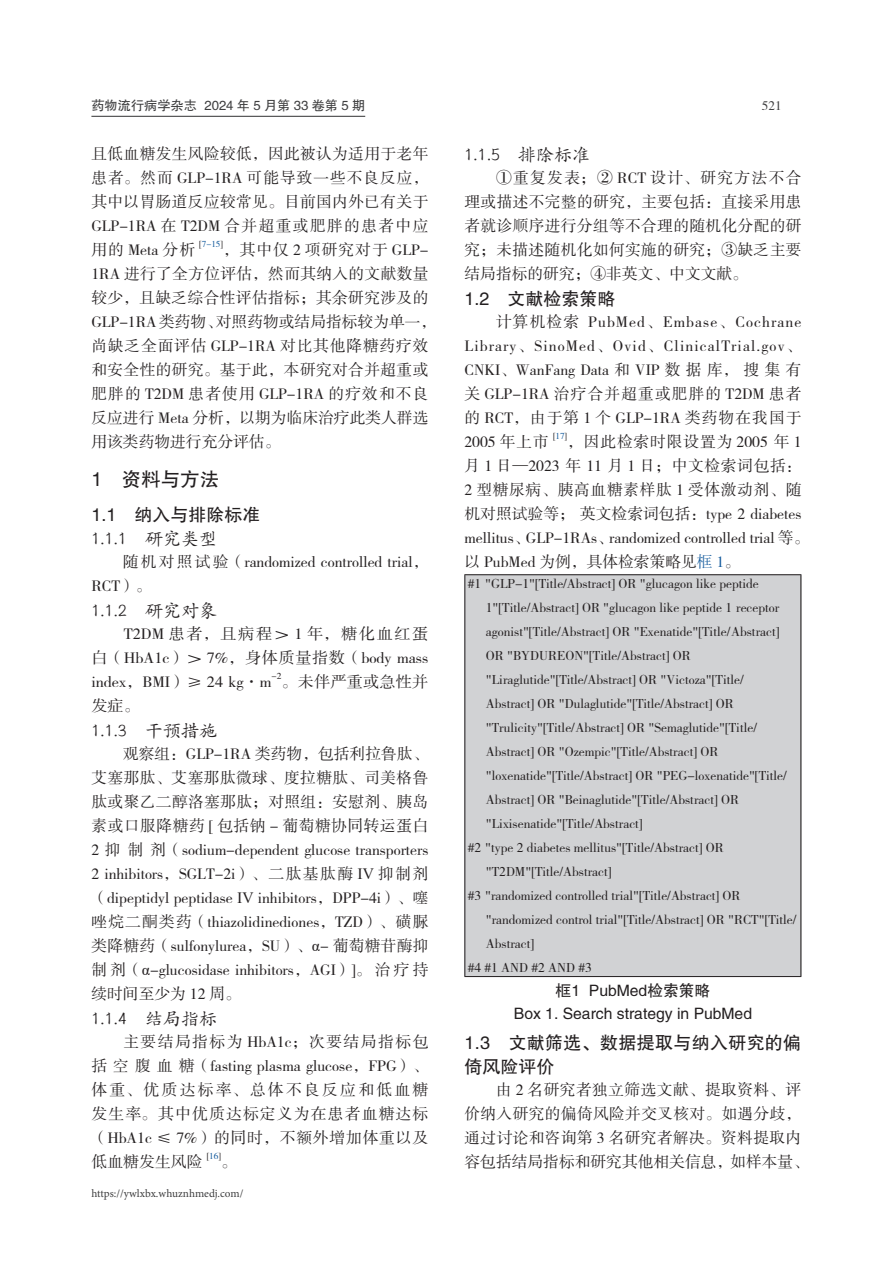
<style>
.page{position:relative;width:893px;height:1263px;background:#fff}
.page>*{position:absolute;margin:0;border:0;box-sizing:border-box;transform-origin:0 0}
._12_正文一级标题{font:19.5px "FZHTK GBK1 0";color:#231f20}
._13_1_三级标题{font:18px "FZKTK GBK1 0";color:#231f20}
._13_正文二级标题{font:18px/24px "FZHTK GBK1 0";color:#231f20}
._11_正文{font:15.75px/24px "FZSSK GBK1 0";letter-spacing:.01em;color:#231f20;text-align:justify}
._15_图表名{font:15.75px "FZHTK GBK1 0";color:#231f20}
._15_1_图表内容{font:13.5px/24px "FZSSK GBK1 0";color:#231f20}
.t1{font:13.2px "FZHTK GBK1 0";color:#3e3e3f}
.t2{font:13.2px "FZSSK GBK1 0";color:#3e3e3f}
.t3{font:11.25px "Minion Pro";color:#3e3e3f}
._11_正文-2{font:9.15px "FZSSK GBK1 0";color:#231f20}
._11_正文-3{font:9.15px "FZSSK GBK1 0";color:#175d9e}
.s1{color:#231f20}
.s2{font-family:"Times New Roman"}
.s3{color:#175d9e}
</style>
<div class="page">
<hr style="left:91px;top:116px;width:274px;height:1px;background:#3e3e3f">
<div style="left:464px;top:574px;width:337px;height:403px;background:#d1d2d4"></div>
<hr style="left:464px;top:574px;width:337px;height:1px;background:#231f20">
<hr style="left:464px;top:575px;width:1px;height:401px;background:#231f20">
<hr style="left:800px;top:575px;width:1px;height:401px;background:#231f20">
<hr style="left:464px;top:976px;width:337px;height:1px;background:#231f20">
<p class="t1" style="left:91px;top:98px;width:275px">药物流行病学杂志 2024 年 5 月第 33 卷第 5 期</p>
<p class="t2" style="left:762px;top:98px;width:21px">521</p>
<p class="_11_正文" style="left:91px;top:142px;width:339px">且低血糖发生风险较低，因此被认为适用于老年患者。然而 GLP-1RA 可能导致一些不良反应，其中以胃肠道反应较常见。目前国内外已有关于GLP-1RA 在 T2DM 合并超重或肥胖的患者中应用的 Meta 分析</p>
<p class="_11_正文-3" style="left:199px;top:239px;width:25px"><span class="s1">[</span>7-15<span class="s1">]</span></p>
<p class="_11_正文" style="left:91px;top:238px;width:346px;text-align:left;text-indent:132px">，其中仅 2 项研究对于 GLP-<br>1RA 进行了全方位评估，然而其纳入的文献数量较少，且缺乏综合性评估指标；其余研究涉及的<br>GLP-1RA 类药物、对照药物或结局指标较为单一，尚缺乏全面评估 GLP-1RA 对比其他降糖药疗效和安全性的研究。基于此，本研究对合并超重或肥胖的 T2DM 患者使用 GLP-1RA 的疗效和不良反应进行 Meta 分析，以期为临床治疗此类人群选用该类药物进行充分评估。</p>
<p class="_12_正文一级标题" style="left:91px;top:469px;width:129px">1 资料与方法</p>
<p class="_13_正文二级标题" style="left:91px;top:503px;width:170px">1.1 纳入与排除标准</p>
<p class="_13_1_三级标题" style="left:91px;top:529px;width:127px">1.1.1 研究类型</p>
<p class="_11_正文" style="left:91px;top:550px;width:339px;text-indent:32px">随机对照试验（randomized controlled trial，<br>RCT）。</p>
<p class="_13_1_三级标题" style="left:91px;top:601px;width:127px">1.1.2 研究对象</p>
<p class="_11_正文" style="left:91px;top:622px;width:339px;text-indent:32px">T2DM 患者，且病程＞ 1 年，糖化血红蛋白（HbA1c）＞ 7%，身体质量指数（body mass index，BMI）≥ 24 kg·m</p>
<p class="_11_正文-2" style="left:271px;top:671px;width:11px">-2</p>
<p class="_11_正文" style="left:281px;top:670px;width:149px">。未伴严重或急性并</p>
<p class="_11_正文" style="left:91px;top:694px;width:50px">发症。</p>
<p class="_13_1_三级标题" style="left:91px;top:721px;width:127px">1.1.3 干预措施</p>
<p class="_11_正文" style="left:91px;top:742px;width:339px;text-indent:32px">观察组：GLP-1RA 类药物，包括利拉鲁肽、艾塞那肽、艾塞那肽微球、度拉糖肽、司美格鲁肽或聚乙二醇洛塞那肽；对照组：安慰剂、胰岛素或口服降糖药 [ 包括钠 - 葡萄糖协同转运蛋白2 抑制剂（sodium-dependent glucose transporters 2 inhibitors，SGLT-2i）、二肽基肽酶 <span class="s2">Ⅳ</span> 抑制剂（dipeptidyl peptidase <span class="s2">Ⅳ</span> inhibitors，DPP-4i）、噻唑烷二酮类药（thiazolidinediones，TZD）、磺脲类降糖药（sulfonylurea，SU）、<span class="s2">α</span>- 葡萄糖苷酶抑制剂（<span class="s2">α</span>-glucosidase inhibitors，AGI）]。治疗持续时间至少为 12 周。</p>
<p class="_13_1_三级标题" style="left:91px;top:1009px;width:127px">1.1.4 结局指标</p>
<p class="_11_正文" style="left:91px;top:1030px;width:339px;text-indent:32px">主要结局指标为 HbA1c；次要结局指标包括空腹血糖（fasting plasma glucose，FPG）、体重、优质达标率、总体不良反应和低血糖发生率。其中优质达标定义为在患者血糖达标（HbA1c ≤ 7%）的同时，不额外增加体重以及低血糖发生风险</p>
<p class="_11_正文-2" style="left:207px;top:1151px;width:16px">[<span class="s3">16</span>]</p>
<p class="_11_正文" style="left:221px;top:1150px;width:17px">。</p>
<p class="t3" style="left:91px;top:1185px;width:154px">https://ywlxbx.whuznhmedj.com/</p>
<p class="_13_1_三级标题" style="left:464px;top:145px;width:127px">1.1.5 排除标准</p>
<p class="_11_正文" style="left:464px;top:166px;width:339px;text-indent:32px">①重复发表；② RCT 设计、研究方法不合理或描述不完整的研究，主要包括：直接采用患者就诊顺序进行分组等不合理的随机化分配的研究；未描述随机化如何实施的研究；③缺乏主要结局指标的研究；④非英文、中文文献。</p>
<p class="_13_正文二级标题" style="left:464px;top:287px;width:152px">1.2 文献检索策略</p>
<p class="_11_正文" style="left:464px;top:310px;width:339px;text-indent:32px">计算机检索 PubMed、Embase、Cochrane Library、SinoMed、Ovid、ClinicalTrial.gov、CNKI、WanFang Data 和 VIP 数据库，搜集有关 GLP-1RA 治疗合并超重或肥胖的 T2DM 患者的 RCT，由于第 1 个 GLP-1RA 类药物在我国于2005 年上市</p>
<p class="_11_正文-2" style="left:553px;top:431px;width:16px">[<span class="s3">17</span>]</p>
<p class="_11_正文" style="left:464px;top:430px;width:346px;text-align:left;text-indent:103px">，因此检索时限设置为 2005 年 1月 1 日—2023 年 11 月 1 日；中文检索词包括：<br>2 型糖尿病、胰高血糖素样肽 1 受体激动剂、随机对照试验等； 英文检索词包括：type 2 diabetes mellitus、GLP-1RAs、randomized controlled trial 等。以 PubMed 为例，具体检索策略见<span class="s3">框 1</span>。</p>
<p class="_15_1_图表内容" style="left:486px;top:572px;width:302px;text-indent:-18px">#1 "GLP-1"[Title/Abstract] OR "glucagon like peptide 1"[Title/Abstract] OR "glucagon like peptide 1 receptor agonist"[Title/Abstract] OR "Exenatide"[Title/Abstract] OR "BYDUREON"[Title/Abstract] OR "Liraglutide"[Title/Abstract] OR "Victoza"[Title/ Abstract] OR "Dulaglutide"[Title/Abstract] OR "Trulicity"[Title/Abstract] OR "Semaglutide"[Title/ Abstract] OR "Ozempic"[Title/Abstract] OR "loxenatide"[Title/Abstract] OR "PEG-loxenatide"[Title/ Abstract] OR "Beinaglutide"[Title/Abstract] OR "Lixisenatide"[Title/Abstract]</p>
<p class="_15_1_图表内容" style="left:486px;top:836px;width:239px;text-indent:-18px">#2 "type 2 diabetes mellitus"[Title/Abstract] OR "T2DM"[Title/Abstract]</p>
<p class="_15_1_图表内容" style="left:486px;top:884px;width:312px;text-indent:-18px">#3 "randomized controlled trial"[Title/Abstract] OR "randomized control trial"[Title/Abstract] OR "RCT"[Title/<br>Abstract]</p>
<p class="_15_1_图表内容" style="left:468px;top:956px;width:125px">#4 #1 AND #2 AND #3</p>
<p class="_15_图表名" style="left:556px;top:982px;width:156px">框1 PubMed检索策略</p>
<p class="_15_图表名" style="left:514px;top:1005px;width:240px">Box 1. Search strategy in PubMed</p>
<p class="_13_正文二级标题" style="left:464px;top:1030px;width:338px">1.3 文献筛选、数据提取与纳入研究的偏倚风险评价</p>
<p class="_11_正文" style="left:464px;top:1078px;width:346px;text-align:left;text-indent:32px">由 2 名研究者独立筛选文献、提取资料、评价纳入研究的偏倚风险并交叉核对。如遇分歧，通过讨论和咨询第 3 名研究者解决。资料提取内容包括结局指标和研究其他相关信息，如样本量、</p>
</div>
